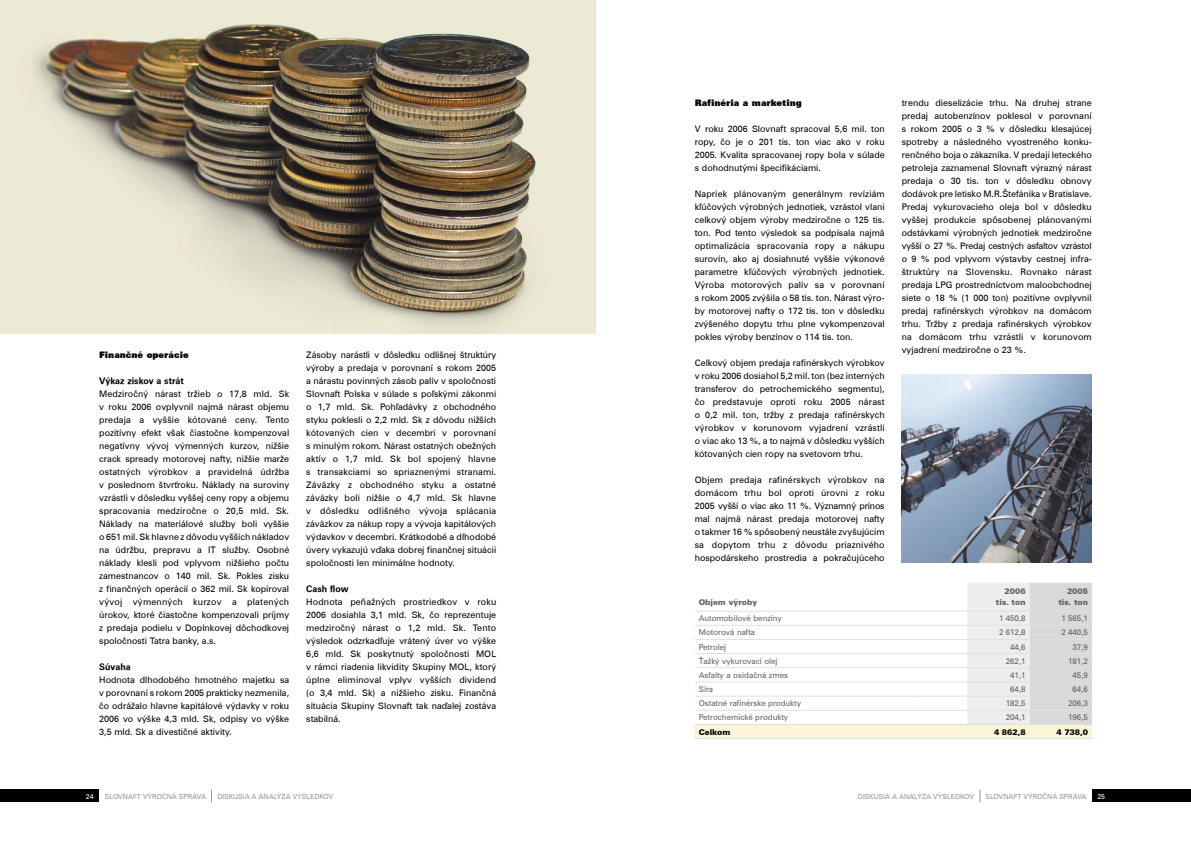
<style>
.page{position:relative;width:1191px;height:842px;background:#fff}
.page>*{position:absolute;margin:0;border:0;box-sizing:border-box;transform-origin:0 0}
.t1{font:9px/13px "Zurich AT";color:#000;text-align:justify}
.t2{font:9px "Zurich X Blk AT";color:#000}
.t3{font:9px "Zurich AT Bold";color:#000}
.t4{font:8px "Zurich AT";color:#606064}
.t5{font:8px/11px "Zurich Blk AT";color:#606064;text-align:right}
.t6{font:8px "Zurich Blk AT";color:#000}
.t7{font:7px "Zurich AT";color:#969699}
.t8{font:7px "Zurich AT";color:#fff}
</style>
<div class="page">
<div style="left:0;top:789px;width:99px;height:13px;background:#000"></div>
<svg style="left:211px;top:790px;width:1px;height:12px"></svg>
<div style="left:1091px;top:789px;width:100px;height:13px;background:#000"></div>
<svg style="left:979px;top:790px;width:1px;height:12px"></svg>
<img style="left:0;top:0;width:595px;height:333px">
<svg style="left:694px;top:583px;width:398px;height:155px"></svg>
<hr style="left:694px;top:611px;width:222px;height:1px;background:#dee0e1">
<hr style="left:916px;top:611px;width:51px;height:1px;background:#dee0e1">
<hr style="left:967px;top:611px;width:62px;height:1px;background:#dee0e1">
<hr style="left:1029px;top:611px;width:63px;height:1px;background:#dee0e1">
<hr style="left:694px;top:625px;width:222px;height:1px;background:#dee0e1">
<hr style="left:916px;top:625px;width:51px;height:1px;background:#dee0e1">
<hr style="left:967px;top:625px;width:62px;height:1px;background:#dee0e1">
<hr style="left:1029px;top:625px;width:63px;height:1px;background:#dee0e1">
<hr style="left:694px;top:639px;width:222px;height:1px;background:#dee0e1">
<hr style="left:916px;top:639px;width:51px;height:1px;background:#dee0e1">
<hr style="left:967px;top:639px;width:62px;height:1px;background:#dee0e1">
<hr style="left:1029px;top:639px;width:63px;height:1px;background:#dee0e1">
<hr style="left:694px;top:653px;width:222px;height:1px;background:#dee0e1">
<hr style="left:916px;top:653px;width:51px;height:1px;background:#dee0e1">
<hr style="left:967px;top:653px;width:62px;height:1px;background:#dee0e1">
<hr style="left:1029px;top:653px;width:63px;height:1px;background:#dee0e1">
<hr style="left:694px;top:667px;width:222px;height:1px;background:#dee0e1">
<hr style="left:916px;top:667px;width:51px;height:1px;background:#dee0e1">
<hr style="left:967px;top:667px;width:62px;height:1px;background:#dee0e1">
<hr style="left:1029px;top:667px;width:63px;height:1px;background:#dee0e1">
<hr style="left:694px;top:681px;width:222px;height:1px;background:#dee0e1">
<hr style="left:916px;top:681px;width:51px;height:1px;background:#dee0e1">
<hr style="left:967px;top:681px;width:62px;height:1px;background:#dee0e1">
<hr style="left:1029px;top:681px;width:63px;height:1px;background:#dee0e1">
<hr style="left:694px;top:696px;width:222px;height:1px;background:#dee0e1">
<hr style="left:916px;top:696px;width:51px;height:1px;background:#dee0e1">
<hr style="left:967px;top:696px;width:62px;height:1px;background:#dee0e1">
<hr style="left:1029px;top:696px;width:63px;height:1px;background:#dee0e1">
<hr style="left:694px;top:710px;width:222px;height:1px;background:#dee0e1">
<hr style="left:916px;top:710px;width:51px;height:1px;background:#dee0e1">
<hr style="left:967px;top:710px;width:62px;height:1px;background:#dee0e1">
<hr style="left:1029px;top:710px;width:63px;height:1px;background:#dee0e1">
<hr style="left:694px;top:724px;width:222px;height:1px;background:#dee0e1">
<hr style="left:916px;top:724px;width:51px;height:1px;background:#dee0e1">
<hr style="left:967px;top:724px;width:62px;height:1px;background:#dee0e1">
<hr style="left:1029px;top:724px;width:63px;height:1px;background:#dee0e1">
<hr style="left:694px;top:738px;width:222px;height:1px;background:#dee0e1">
<hr style="left:916px;top:738px;width:51px;height:1px;background:#dee0e1">
<hr style="left:967px;top:738px;width:62px;height:1px;background:#dee0e1">
<hr style="left:1029px;top:738px;width:63px;height:1px;background:#dee0e1">
<img style="left:901px;top:375px;width:190px;height:187px">
<p class="t2" style="left:99px;top:349px;width:91px">Finančné operácie</p>
<p class="t3" style="left:99px;top:375px;width:86px">Výkaz ziskov a strát</p>
<p class="t1" style="left:99px;top:387px;width:192px">Medziročný nárast tržieb o 17,8 mld. Sk v roku 2006 ovplyvnil najmä nárast objemu predaja a vyššie kótované ceny. Tento pozitívny efekt však čiastočne kompenzoval negatívny vývoj výmenných kurzov, nižšie crack spready motorovej nafty, nižšie marže ostatných výrobkov a pravidelná údržba v poslednom štvrťroku. Náklady na suroviny vzrástli v dôsledku vyššej ceny ropy a objemu spracovania medziročne o 20,5 mld. Sk.<br>Náklady na materiálové služby boli vyššie o 651 mil. Sk hlavne z dôvodu vyšších nákladov na údržbu, prepravu a IT služby. Osobné náklady klesli pod vplyvom nižšieho počtu zamestnancov o 140 mil. Sk. Pokles zisku z finančných operácií o 362 mil. Sk kopíroval vývoj výmenných kurzov a platených úrokov, ktoré čiastočne kompenzovali príjmy z predaja podielu v Doplnkovej dôchod- kovej spoločnosti Tatra banky, a.s.</p>
<p class="t3" style="left:99px;top:661px;width:33px">Súvaha</p>
<p class="t1" style="left:99px;top:673px;width:191px">Hodnota dlhodobého hmotného majetku sa v porovnaní s rokom 2005 prakticky nezmenila, čo odrážalo hlavne kapitálové výdavky v roku 2006 vo výške 4,3 mld. Sk, odpisy vo výške 3,5 mld. Sk a divestičné aktivity.</p>
<p class="t1" style="left:306px;top:348px;width:191px">Zásoby narástli v dôsledku odlišnej štruktúry výroby a predaja v porovnaní s rokom 2005 a nárastu povinných zásob palív v spoločnosti Slovnaft Polska v súlade s poľskými zákonmi o 1,7 mld. Sk. Pohľadávky z obchodného styku poklesli o 2,2 mld. Sk z dôvodu nižších kótovaných cien v decembri v porovnaní s minulým rokom. Nárast ostatných obežných aktív o 1,7 mld. Sk bol spojený hlavne s transakciami so spriaznenými stranami.<br>Záväzky z obchodného styku a ostatné záväzky boli nižšie o 4,7 mld. Sk hlavne v dôsledku odlišného vývoja splácania záväzkov za nákup ropy a vývoja kapitálových výdavkov v decembri. Krátkodobé a dlhodobé úvery vykazujú vďaka dobrej finančnej situácii spoločnosti len minimálne hodnoty.</p>
<p class="t3" style="left:306px;top:583px;width:44px">Cash flow</p>
<p class="t1" style="left:306px;top:595px;width:191px">Hodnota peňažných prostriedkov v roku 2006 dosiahla 3,1 mld. Sk, čo reprezentuje medziročný nárast o 1,2 mld. Sk. Tento výsledok odzrkadľuje vrátený úver vo výške 6,6 mld. Sk poskytnutý spoločnosti MOL v rámci riadenia likvidity Skupiny MOL, ktorý úplne eliminoval vplyv vyšších dividend (o 3,4 mld. Sk) a nižšieho zisku. Finančná situácia Skupiny Slovnaft tak naďalej zostáva stabilná.</p>
<p class="t2" style="left:694px;top:98px;width:109px">Rafinéria a marketing</p>
<p class="t1" style="left:694px;top:122px;width:191px">V roku 2006 Slovnaft spracoval 5,6 mil. ton ropy, čo je o 201 tis. ton viac ako v roku 2005. Kvalita spracovanej ropy bola v súlade s dohodnutými špecifikáciami.</p>
<p class="t1" style="left:694px;top:187px;width:191px">Napriek plánovaným generálnym revíziám kľúčových výrobných jednotiek, vzrástol vlani celkový objem výroby medziročne o 125 tis. ton. Pod tento výsledok sa podpísala najmä optimalizácia spracovania ropy a nákupu surovín, ako aj dosiahnuté vyššie výkonové parametre kľúčových výrobných jednotiek.<br>Výroba motorových palív sa v porovnaní s rokom 2005 zvýšila o 58 tis. ton. Nárast výro&shy;by motorovej nafty o 172 tis. ton v dôsledku zvýšeného dopytu trhu plne vykompenzoval pokles výroby benzínov o 114 tis. ton.</p>
<p class="t1" style="left:694px;top:356px;width:191px">Celkový objem predaja rafinérskych výrobkov v roku 2006 dosiahol 5,2 mil. ton (bez interných transferov do petrochemického segmentu), čo predstavuje oproti roku 2005 nárast o 0,2 mil. ton, tržby z predaja rafinérskych výrobkov v korunovom vyjadrení vzrástli o viac ako 13 %, a to najmä v dôsledku vyšších kótovaných cien ropy na svetovom trhu.</p>
<p class="t1" style="left:694px;top:473px;width:192px">Objem predaja rafinérskych výrobkov na domácom trhu bol oproti úrovni z roku 2005 vyšší o viac ako 11 %. Významný prínos mal najmä nárast predaja motorovej nafty o takmer 16 % spôsobený neustále zvyšujúcim sa dopytom trhu z dôvodu priaznivého hospodárskeho prostredia a pokračujúceho</p>
<p class="t1" style="left:901px;top:96px;width:192px">trendu dieselizácie trhu. Na druhej strane predaj autobenzínov poklesol v porovnaní s rokom 2005 o 3 % v dôsledku klesajúcej spotreby a následného vyostreného konku&shy;renčného boja o zákazníka. V predaji leteckého petroleja zaznamenal Slovnaft výrazný nárast predaja o 30 tis. ton v dôsledku obnovy dodávok pre letisko M.R.Štefánika v Bratislave.<br>Predaj vykurovacieho oleja bol v dôsledku vyššej produkcie spôsobenej plánovanými odstávkami výrobných jednotiek medziročne vyšší o 27 %. Predaj cestných asfaltov vzrástol o 9 % pod vplyvom výstavby cestnej infra&shy;štruktúry na Slovensku. Rovnako nárast predaja LPG prostredníctvom maloobchodnej siete o 18 % (1 000 ton) pozitívne ovplyvnil predaj rafinérskych výrobkov na domácom trhu. Tržby z predaja rafinérskych výrobkov na domácom trhu vzrástli v korunovom vyjadrení medziročne o 23 %.</p>
<p class="t5" style="left:698px;top:597px;width:60px">Objem výroby</p>
<p class="t5" style="left:996px;top:586px;width:31px">2006 tis. ton</p>
<p class="t5" style="left:1058px;top:586px;width:31px">2005 tis. ton</p>
<p class="t4" style="left:698px;top:614px;width:85px">Automobilové benzíny</p>
<p class="t4" style="left:999px;top:614px;width:28px">1 450,8</p>
<p class="t4" style="left:1061px;top:614px;width:28px">1 565,1</p>
<p class="t4" style="left:698px;top:628px;width:58px">Motorová nafta</p>
<p class="t4" style="left:999px;top:628px;width:28px">2 612,8</p>
<p class="t4" style="left:1061px;top:628px;width:28px">2 440,5</p>
<p class="t4" style="left:698px;top:642px;width:29px">Petrolej</p>
<p class="t4" style="left:1010px;top:642px;width:17px">44,6</p>
<p class="t4" style="left:1072px;top:642px;width:17px">37,9</p>
<p class="t4" style="left:698px;top:656px;width:80px">Ťažký vykurovací olej</p>
<p class="t4" style="left:1005px;top:656px;width:21px">262,1</p>
<p class="t4" style="left:1068px;top:656px;width:21px">181,2</p>
<p class="t4" style="left:698px;top:670px;width:91px">Asfalty a oxidačná zmes</p>
<p class="t4" style="left:1010px;top:670px;width:17px">41,1</p>
<p class="t4" style="left:1072px;top:670px;width:17px">45,9</p>
<p class="t4" style="left:698px;top:685px;width:16px">Síra</p>
<p class="t4" style="left:1010px;top:685px;width:17px">64,8</p>
<p class="t4" style="left:1072px;top:685px;width:17px">64,6</p>
<p class="t4" style="left:698px;top:699px;width:104px">Ostatné rafinérske produkty</p>
<p class="t4" style="left:1005px;top:699px;width:21px">182,5</p>
<p class="t4" style="left:1068px;top:699px;width:21px">206,3</p>
<p class="t4" style="left:698px;top:713px;width:91px">Petrochemické produkty</p>
<p class="t4" style="left:1005px;top:713px;width:21px">204,1</p>
<p class="t4" style="left:1068px;top:713px;width:21px">196,5</p>
<p class="t6" style="left:698px;top:727px;width:33px">Celkom</p>
<p class="t6" style="left:994px;top:727px;width:33px">4 862,8</p>
<p class="t6" style="left:1056px;top:727px;width:33px">4 738,0</p>
<p class="t8" style="left:86px;top:792px;width:9px">24</p>
<p class="t7" style="left:105px;top:792px;width:103px">SLOVNAFT VÝROČNÁ SPRÁVA</p>
<p class="t7" style="left:985px;top:792px;width:103px">SLOVNAFT VÝROČNÁ SPRÁVA</p>
<p class="t8" style="left:1097px;top:792px;width:9px">25</p>
<p class="t7" style="left:217px;top:792px;width:118px">DISKUSIA A ANALÝZA VÝSLEDKOV</p>
<p class="t7" style="left:858px;top:792px;width:118px">DISKUSIA A ANALÝZA VÝSLEDKOV</p>
</div>
